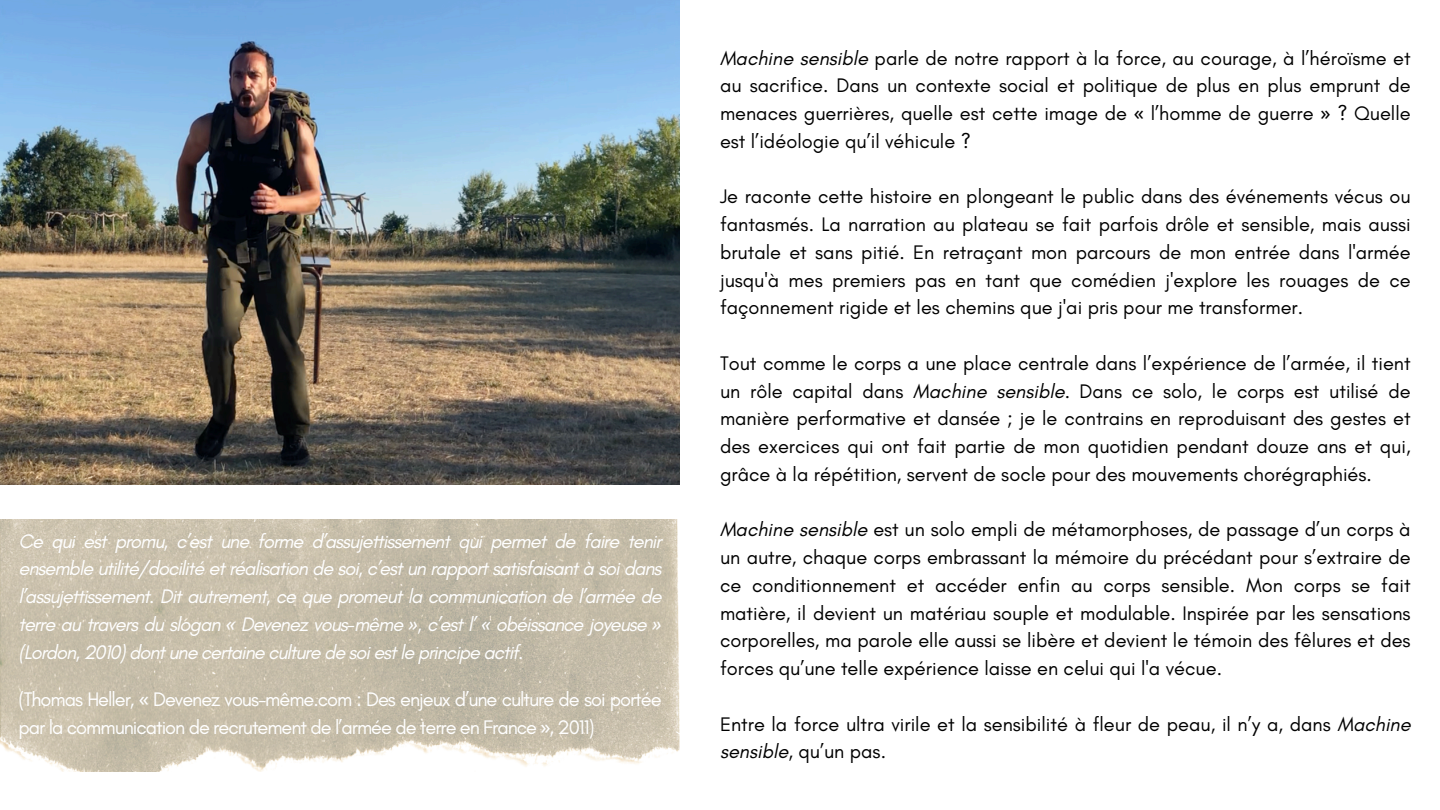
<style>
.page{position:relative;width:1440px;height:810px;background:#fff}
.page>*{position:absolute;margin:0;border:0;box-sizing:border-box;transform-origin:0 0}
.t1{font:20px/27.8px "Glacial Indifference";color:#000;text-align:justify}
.t2{font:italic 20px/27.8px "Glacial Indifference";letter-spacing:-.05em;color:#fff;text-align:justify}
.t3{font:20px/27.8px "Glacial Indifference";letter-spacing:-.05em;color:#fff}
.s1{font-family:"Noto Sans"}
.s2{font-style:italic}
</style>
<div class="page">
<img style="left:0;top:520px;width:679px;height:252px">
<img style="left:0;top:0;width:680px;height:484px">
<p class="t2" style="left:19px;top:527px;width:645px">Ce qui est promu, c’est une forme d’assujettissement qui permet de faire tenir ensemble utilité/docilité et réalisation de soi, c’est un rapport satisfaisant à soi dans l’assujettissement. Dit autrement, ce que promeut la communication de l’armée de terre au travers du slogan <span class="s1">«</span> Devenez vous-même <span class="s1">»</span>, c’est l’ <span class="s1">«</span> obéissance joyeuse <span class="s1">» </span>(Lordon, 2010) dont une certaine culture de soi est le principe actif.</p>
<p class="t3" style="left:19px;top:685px;width:645px">(Thomas Heller, <span class="s1">«</span> Devenez vous-même.com : Des enjeux d’une culture de soi portée par la communication de recrutement de l’armée de terre en France <span class="s1">»</span>, 2011)</p>
<h1 class="t1" style="left:720px;top:44px;width:692px"><span class="s2">Machine sensible</span> parle de notre rapport à la force, au courage, à l’héroïsme et au sacrifice. Dans un contexte social et politique de plus en plus emprunt de menaces guerrières, quelle est cette image de <span class="s1">«</span> l’homme de guerre <span class="s1">»</span> ? Quelle est l’idéologie qu’il véhicule ?</h1>
<h1 class="t1" style="left:720px;top:182px;width:692px">Je raconte cette histoire en plongeant le public dans des événements vécus ou fantasmés. La narration au plateau se fait parfois drôle et sensible, mais aussi brutale et sans pitié. En retraçant mon parcours de mon entrée dans l'armée jusqu'à mes premiers pas en tant que comédien j'explore les rouages de ce façonnement rigide et les chemins que j'ai pris pour me transformer.</h1>
<h1 class="t1" style="left:720px;top:349px;width:692px">Tout comme le corps a une place centrale dans l’expérience de l’armée, il tient un rôle capital dans <span class="s2">Machine sensible</span>. Dans ce solo, le corps est utilisé de manière performative et dansée ; je le contrains en reproduisant des gestes et des exercices qui ont fait partie de mon quotidien pendant douze ans et qui, grâce à la répétition, servent de socle pour des mouvements chorégraphiés.</h1>
<h1 class="t1" style="left:720px;top:515px;width:692px"><span class="s2">Machine sensible</span> est un solo empli de métamorphoses, de passage d’un corps à un autre, chaque corps embrassant la mémoire du précédant pour s’extraire de ce conditionnement et accéder enfin au corps sensible. Mon corps se fait matière, il devient un matériau souple et modulable. Inspirée par les sensations corporelles, ma parole elle aussi se libère et devient le témoin des fêlures et des forces qu’une telle expérience laisse en celui qui l'a vécue.</h1>
<h1 class="t1" style="left:720px;top:710px;width:692px">Entre la force ultra virile et la sensibilité à fleur de peau, il n’y a, dans <span class="s2">Machine sensible</span>, qu’un pas.</h1>
</div>
